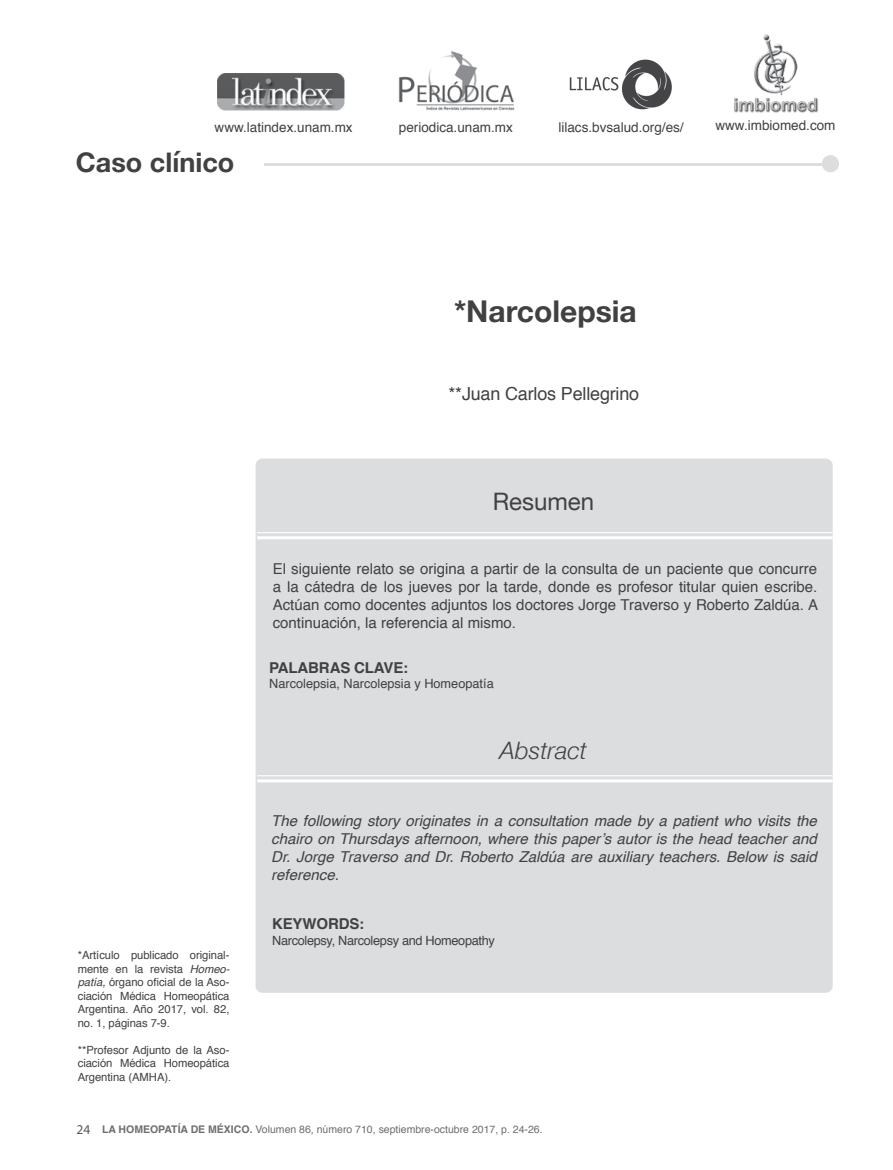
<style>
.page{position:relative;width:893px;height:1170px;background:#fff}
.page>*{position:absolute;margin:0;border:0;box-sizing:border-box;transform-origin:0 0}
.t1{font:700 30px "Helvetica Neue";color:#414042}
.t2{font:700 27px "Helvetica Neue";color:#414042}
.t3{font:italic 24px "Helvetica Neue";color:#414042}
.t4{font:24px "Helvetica Neue";color:#414042}
.t5{font:18px "Helvetica";letter-spacing:-.01em;color:#414042}
.t6{font:15px/18px "Helvetica";color:#414042;text-align:justify}
.t7{font:italic 15px/18px "Helvetica";color:#414042;text-align:justify}
.t8{font:700 15px "Helvetica";letter-spacing:-.01em;color:#414042}
.t9{font:13.5px "Helvetica";color:#414042}
.t10{font:12.75px "Helvetica";letter-spacing:-.01em;color:#414042}
.t11{font:11.25px/13.5px "Helvetica";letter-spacing:-.005em;color:#414042;text-align:justify}
.t12{font:10.5px "Helvetica";color:#6d6e71}
.s1{font-style:italic}
.s2{font-family:"Myriad Pro";font-size:13.5px;color:#58595b}
.s3{font-weight:700}
</style>
<div class="page">
<div style="left:256px;top:458px;width:577px;height:534px;background:#dcddde;border-radius:7px"></div>
<hr style="left:257px;top:536px;width:576px;height:3px;background:#fff">
<hr style="left:257px;top:532px;width:576px;height:1px;background:#fff">
<hr style="left:246px;top:164px;width:578px;height:2px;background:#dcddde">
<div style="left:822px;top:155px;width:17px;height:17px;background:#dcddde;border-radius:50%"></div>
<div style="left:236px;top:153px;width:28px;height:21px;background:#fff"></div>
<img style="left:217px;top:73px;width:128px;height:38px">
<img style="left:398px;top:51px;width:117px;height:60px">
<img style="left:569px;top:59px;width:103px;height:51px">
<img style="left:734px;top:34px;width:84px;height:79px">
<hr style="left:257px;top:779px;width:576px;height:3px;background:#fff">
<hr style="left:257px;top:775px;width:576px;height:1px;background:#fff">
<p class="t9" style="left:215px;top:117px;width:140px">www.latindex.unam.mx</p>
<p class="t9" style="left:399px;top:117px;width:116px">periodica.unam.mx</p>
<p class="t9" style="left:558px;top:117px;width:127px">lilacs.bvsalud.org/es/</p>
<h2 class="t2" style="left:76px;top:141px;width:160px">Caso clínico</h2>
<p class="t9" style="left:715px;top:115px;width:122px">www.imbiomed.com</p>
<h1 class="t1" style="left:454px;top:287px;width:184px">*Narcolepsia</h1>
<p class="t5" style="left:448px;top:380px;width:192px">**Juan Carlos Pellegrino</p>
<h3 class="t4" style="left:493px;top:484px;width:103px">Resumen</h3>
<p class="t6" style="left:273px;top:560px;width:547px">El siguiente relato se origina a partir de la consulta de un paciente que concurre a la cátedra de los jueves por la tarde, donde es profesor titular quien escribe.<br>Actúan como docentes adjuntos los doctores Jorge Traverso y Roberto Zaldúa. A continuación, la referencia al mismo.</p>
<p class="t8" style="left:269px;top:655px;width:141px">PALABRAS CLAVE:</p>
<p class="t10" style="left:269px;top:673px;width:226px">Narcolepsia, Narcolepsia y Homeopatía</p>
<h3 class="t3" style="left:500px;top:736px;width:89px">Abstract</h3>
<p class="t7" style="left:271px;top:812px;width:547px">The following story originates in a consultation made by a patient who visits the chairo on Thursdays afternoon, where this paper’s autor is the head teacher and Dr. Jorge Traverso and Dr. Roberto Zaldúa are auxiliary teachers. Below is said reference.</p>
<p class="t11" style="left:78px;top:948px;width:153px">*Artículo publicado original&shy;mente en la revista <span class="s1">Homeo&shy;patía,</span> órgano oficial de la Aso&shy;ciación Médica Homeopática Argentina. Año 2017, vol. 82, no. 1, páginas 7-9.</p>
<p class="t11" style="left:78px;top:1043px;width:153px">**Profesor Adjunto de la Aso&shy;ciación Médica Homeopática Argentina (AMHA).</p>
<p class="t8" style="left:272px;top:911px;width:94px">KEYWORDS:</p>
<p class="t10" style="left:272px;top:930px;width:224px">Narcolepsy, Narcolepsy and Homeopathy</p>
<p class="t12" style="left:76px;top:1120px;width:468px"><span class="s2">24</span> <span class="s3">LA HOMEOPATÍA DE MÉXICO.</span> Volumen 86, número 710, septiembre-octubre 2017, p. 24-26.</p>
</div>
